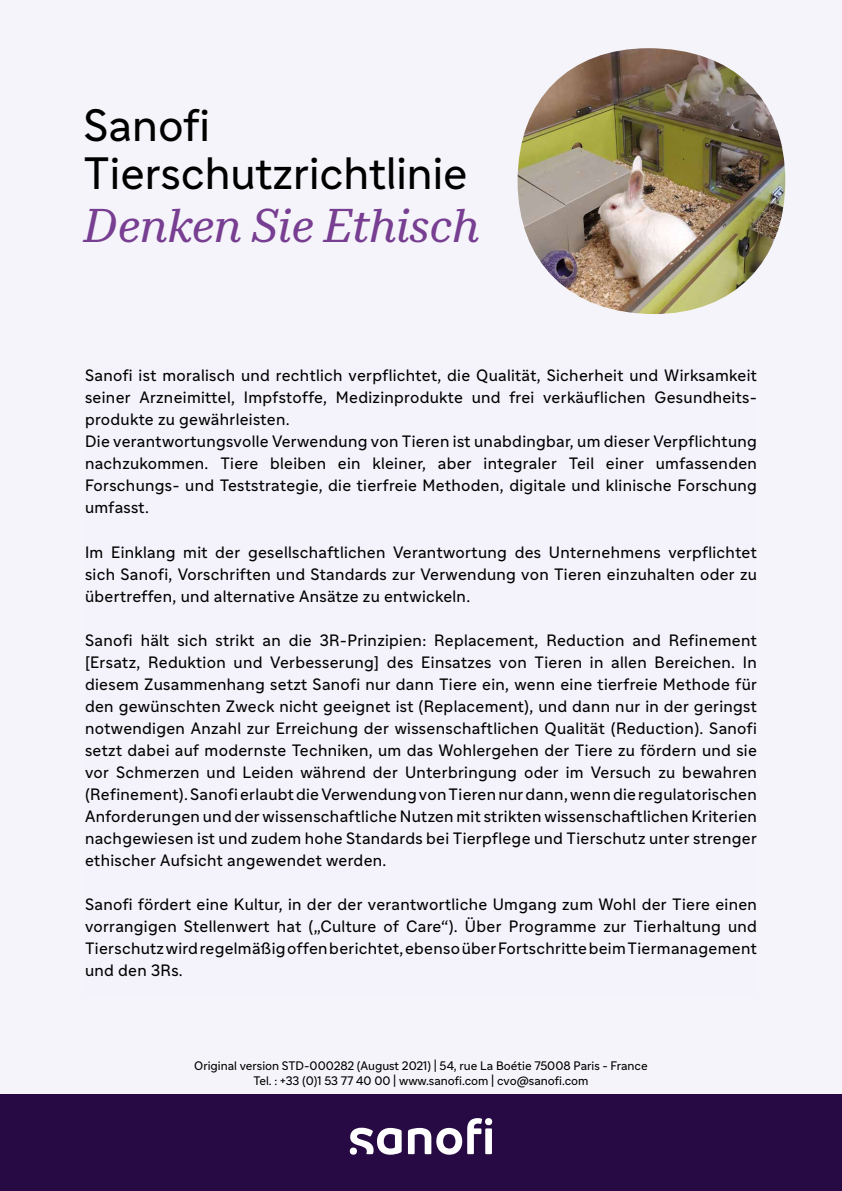
<style>
.page{position:relative;width:842px;height:1191px;background:#f4f2fa}
.page>*{position:absolute;margin:0;border:0;box-sizing:border-box;transform-origin:0 0}
.t1{font:italic 46px "Sanofi Serif";color:#773e91}
.t2{font:44px/48px "Sanofi Sans";color:#000}
.t3{font:16px/22px "Sanofi Sans";letter-spacing:.02em;color:#000;text-align:justify}
.t4{font:12px/15px "Sanofi Sans";color:#000;text-align:center}
</style>
<div class="page">
<img style="left:518px;top:48px;width:267px;height:266px;border-radius:132px">
<div style="left:0;top:1094px;width:842px;height:97px;background:#270a43"></div>
<svg style="left:350px;top:1127px;width:52px;height:27px"></svg>
<div style="left:485px;top:1128px;width:7px;height:26px;background:#fff"></div>
<svg style="left:408px;top:1118px;width:74px;height:36px"></svg>
<div style="left:350px;top:1147px;width:7px;height:7px;background:#fff;border-radius:50%"></div>
<div style="left:485px;top:1118px;width:7px;height:7px;background:#fff;border-radius:50%"></div>
<h2 class="t2" style="left:84px;top:101px;width:385px">Sanofi<br>Tierschutzrichtlinie</h2>
<h1 class="t1" style="left:84px;top:197px;width:397px">Denken Sie Ethisch</h1>
<p class="t3" style="left:85px;top:365px;width:673px;text-align:left">Sanofi ist moralisch und rechtlich verpflichtet, die Qualität, Sicherheit und Wirksamkeit seiner Arzneimittel, Impfstoffe, Medizinprodukte und frei verkäuflichen Gesundheits&shy;produkte zu gewährleisten.<br>Die verantwortungsvolle Verwendung von Tieren ist unabdingbar, um dieser Verpflichtung nachzukommen. Tiere bleiben ein kleiner, aber integraler Teil einer umfassenden Forschungs- und Teststrategie, die tierfreie Methoden, digitale und klinische Forschung umfasst.</p>
<p class="t3" style="left:85px;top:541px;width:673px">Im Einklang mit der gesellschaftlichen Verantwortung des Unternehmens verpflichtet sich Sanofi, Vorschriften und Standards zur Verwendung von Tieren einzuhalten oder zu übertreffen, und alternative Ansätze zu entwickeln.</p>
<p class="t3" style="left:85px;top:629px;width:673px">Sanofi hält sich strikt an die 3R-Prinzipien: Replacement, Reduction and Refinement [Ersatz, Reduktion und Verbesserung] des Einsatzes von Tieren in allen Bereichen. In diesem Zusammenhang setzt Sanofi nur dann Tiere ein, wenn eine tierfreie Methode für den gewünschten Zweck nicht geeignet ist (Replacement), und dann nur in der geringst notwendigen Anzahl zur Erreichung der wissenschaftlichen Qualität (Reduction). Sanofi setzt dabei auf modernste Techniken, um das Wohlergehen der Tiere zu fördern und sie vor Schmerzen und Leiden während der Unterbringung oder im Versuch zu bewahren (Refinement). Sanofi erlaubt die Verwendung von Tieren nur dann, wenn die regulatorischen Anforderungen und der wissenschaftliche Nutzen mit strikten wissenschaftlichen Kriterien nachgewiesen ist und zudem hohe Standards bei Tierpflege und Tierschutz unter strenger ethischer Aufsicht angewendet werden.</p>
<p class="t3" style="left:85px;top:893px;width:673px">Sanofi fördert eine Kultur, in der der verantwortliche Umgang zum Wohl der Tiere einen vorrangigen Stellenwert hat („Culture of Care“). Über Programme zur Tierhaltung und Tierschutz wird regelmäßig offen berichtet, ebenso über Fortschritte beim Tiermanagement und den 3Rs.</p>
<p class="t4" style="left:194px;top:1058px;width:455px">Original version STD-000282 (August 2021) | 54, rue La Boétie 75008 Paris - France<br>Tel. : +33 (0)1 53 77 40 00 | www.sanofi.com | cvo@sanofi.com</p>
</div>
